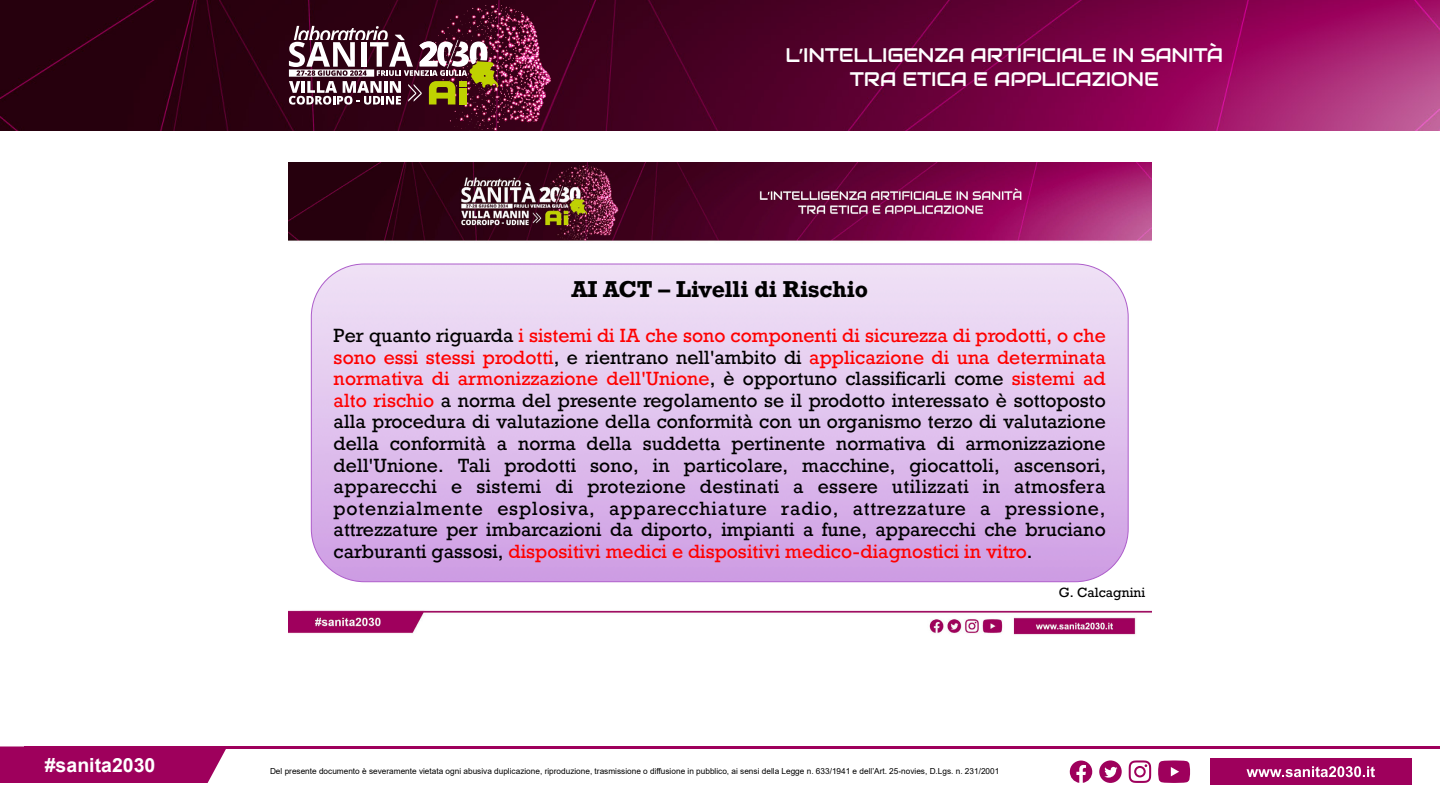
<style>
.page{position:relative;width:1440px;height:810px;background:#fff}
.page>*{position:absolute;margin:0;border:0;box-sizing:border-box;transform-origin:0 0}
.t1{font:700 21.6px "Rockwell";color:#000}
.t2{font:19.65px/23.6px "Audiowide";letter-spacing:-.01em;color:#fff;text-align:center}
.t3{font:700 19.5px "Arial";color:#fff}
.t4{font:18px/21.6px "Rockwell";color:#000;text-align:justify}
.t5{font:12.6px "Rockwell";color:#000}
.t6{font:8.25px "Arial";color:#000}
.s1{color:#f00}
</style>
<div class="page">
<img style="left:0;top:0;width:1440px;height:130px">
<img style="left:368px;top:0;width:189px;height:130px">
<svg style="left:289px;top:26px;width:209px;height:79px"></svg>
<div style="left:0;top:746px;width:226px;height:37px;background:#9e005c"></div>
<div style="left:1210px;top:759px;width:201px;height:26px;background:#9e005c"></div>
<hr style="left:24px;top:746px;width:1416px;height:3px;background:#9e005c">
<svg style="left:1247px;top:766px;width:128px;height:11px"></svg>
<svg style="left:1129px;top:760px;width:22px;height:23px"></svg>
<svg style="left:1158px;top:760px;width:32px;height:23px"></svg>
<svg style="left:1070px;top:761px;width:22px;height:22px"></svg>
<svg style="left:1099px;top:760px;width:23px;height:23px"></svg>
<img style="left:288px;top:162px;width:864px;height:473px">
<img style="left:311px;top:264px;width:817px;height:318px">
<p class="t3" style="left:45px;top:751px;width:112px">#sanita2030</p>
<p class="t2" style="left:785px;top:44px;width:439px">L’INTELLIGENZA ARTIFICIALE IN SANITÀ<br>TRA ETICA E APPLICAZIONE</p>
<p class="t1" style="left:571px;top:275px;width:298px">AI ACT – Livelli di Rischio</p>
<p class="t4" style="left:334px;top:325px;width:774px">Per quanto riguarda <span class="s1">i sistemi di IA che sono componenti di sicurezza di prodotti, o che sono essi stessi prodotti</span>, e rientrano nell'ambito di <span class="s1">applicazione di una determinata normativa di armonizzazione dell'Unione</span>, è opportuno classificarli come <span class="s1">sistemi ad alto rischio</span> a norma del presente regolamento se il prodotto interessato è sottoposto alla procedura di valutazione della conformità con un organismo terzo di valutazione della conformità a norma della suddetta pertinente normativa di armonizzazione dell'Unione. Tali prodotti sono, in particolare, macchine, giocattoli, ascensori, apparecchi e sistemi di protezione destinati a essere utilizzati in atmosfera potenzialmente esplosiva, apparecchiature radio, attrezzature a pressione, attrezzature per imbarcazioni da diporto, impianti a fune, apparecchi che bruciano carburanti gassosi, <span class="s1">dispositivi medici e dispositivi medico-diagnostici in vitro</span>.</p>
<p class="t5" style="left:1059px;top:584px;width:88px">G. Calcagnini</p>
<p class="t6" style="left:270px;top:765px;width:731px">Del presente documento è severamente vietata ogni abusiva duplicazione, riproduzione, trasmissione o diffusione in pubblico, ai sensi della Legge n. 633/1941 e dell’Art. 25-novies, D.Lgs. n. 231/2001</p>
</div>
